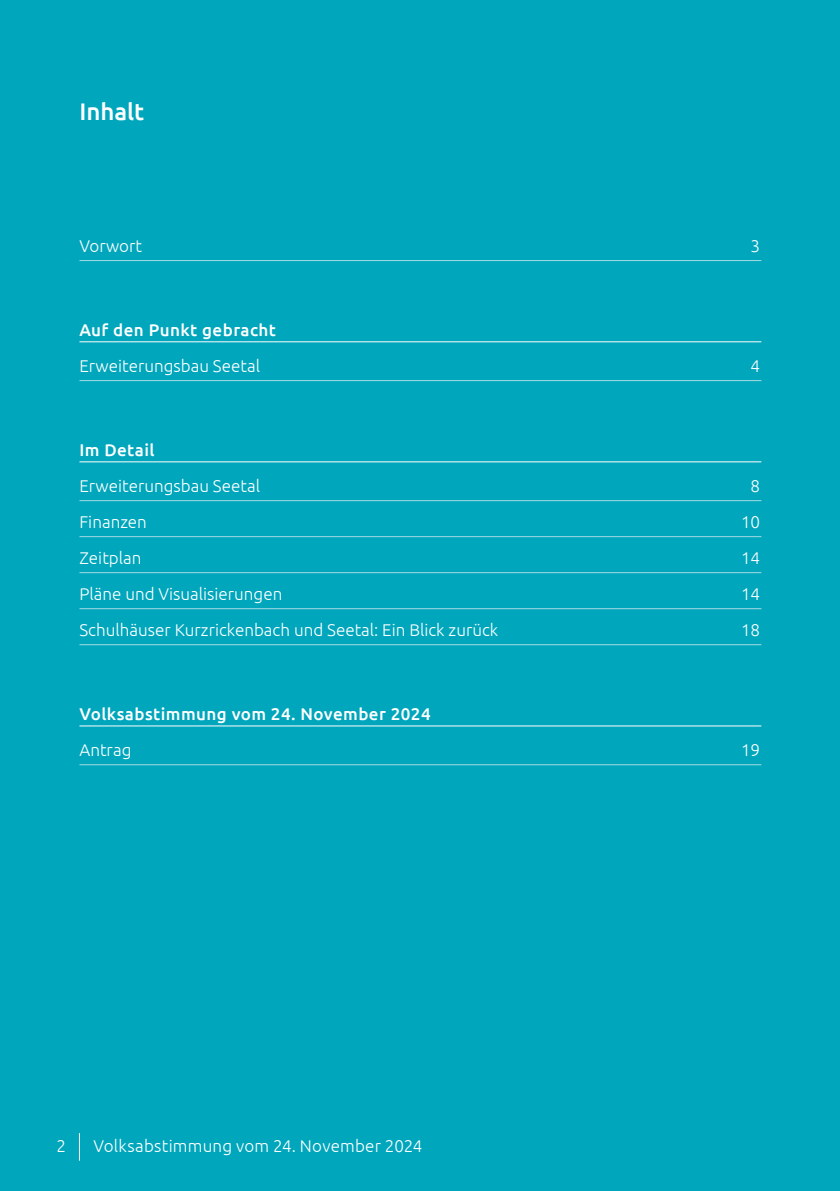
<style>
.page{position:relative;width:840px;height:1191px;background:#fff}
.page>*{position:absolute;margin:0;border:0;box-sizing:border-box;transform-origin:0 0}
.t1{font:500 24px "Ubuntu";letter-spacing:-.005em;color:#fff}
.t2{font:300 17px "Ubuntu";color:#fff}
.t3{font:500 17px "Ubuntu";letter-spacing:.025em;color:#fff}
</style>
<div class="page">
<div style="left:0;top:0;width:839px;height:1191px;background:#00a6bc"></div>
<hr style="left:79px;top:260px;width:682px;height:1px;background:#a7dbe5">
<hr style="left:79px;top:341px;width:682px;height:1px;background:#fff">
<hr style="left:79px;top:380px;width:682px;height:1px;background:#a7dbe5">
<hr style="left:79px;top:461px;width:682px;height:1px;background:#fff">
<hr style="left:79px;top:500px;width:682px;height:1px;background:#a7dbe5">
<hr style="left:79px;top:536px;width:682px;height:1px;background:#a7dbe5">
<hr style="left:79px;top:572px;width:682px;height:1px;background:#a7dbe5">
<hr style="left:79px;top:608px;width:682px;height:1px;background:#a7dbe5">
<hr style="left:79px;top:644px;width:682px;height:1px;background:#a7dbe5">
<hr style="left:79px;top:725px;width:682px;height:1px;background:#fff">
<hr style="left:79px;top:764px;width:682px;height:1px;background:#a7dbe5">
<svg style="left:79px;top:1133px;width:1px;height:27px"></svg>
<h1 class="t1" style="left:79px;top:96px;width:66px">Inhalt</h1>
<p class="t2" style="left:79px;top:235px;width:64px">Vorwort</p>
<p class="t2" style="left:750px;top:235px;width:11px">3</p>
<p class="t3" style="left:79px;top:319px;width:198px">Auf den Punkt gebracht</p>
<p class="t2" style="left:79px;top:355px;width:182px">Erweiterungsbau Seetal</p>
<p class="t2" style="left:750px;top:355px;width:11px">4</p>
<p class="t3" style="left:79px;top:439px;width:77px">Im Detail</p>
<p class="t2" style="left:79px;top:475px;width:182px">Erweiterungsbau Seetal</p>
<p class="t2" style="left:750px;top:475px;width:11px">8</p>
<p class="t2" style="left:79px;top:511px;width:69px">Finanzen</p>
<p class="t2" style="left:740px;top:511px;width:21px">10</p>
<p class="t2" style="left:79px;top:547px;width:64px">Zeitplan</p>
<p class="t2" style="left:740px;top:547px;width:21px">14</p>
<p class="t2" style="left:79px;top:583px;width:204px">Pläne und Visualisierungen</p>
<p class="t2" style="left:740px;top:583px;width:21px">14</p>
<p class="t2" style="left:79px;top:619px;width:420px">Schulhäuser Kurzrickenbach und Seetal: Ein Blick zurück</p>
<p class="t2" style="left:740px;top:619px;width:21px">18</p>
<p class="t3" style="left:79px;top:703px;width:352px">Volksabstimmung vom 24. November 2024</p>
<p class="t2" style="left:79px;top:739px;width:53px">Antrag</p>
<p class="t2" style="left:740px;top:739px;width:21px">19</p>
<p class="t2" style="left:56px;top:1135px;width:11px">2</p>
<p class="t2" style="left:93px;top:1135px;width:330px">Volksabstimmung vom 24. November 2024</p>
</div>
